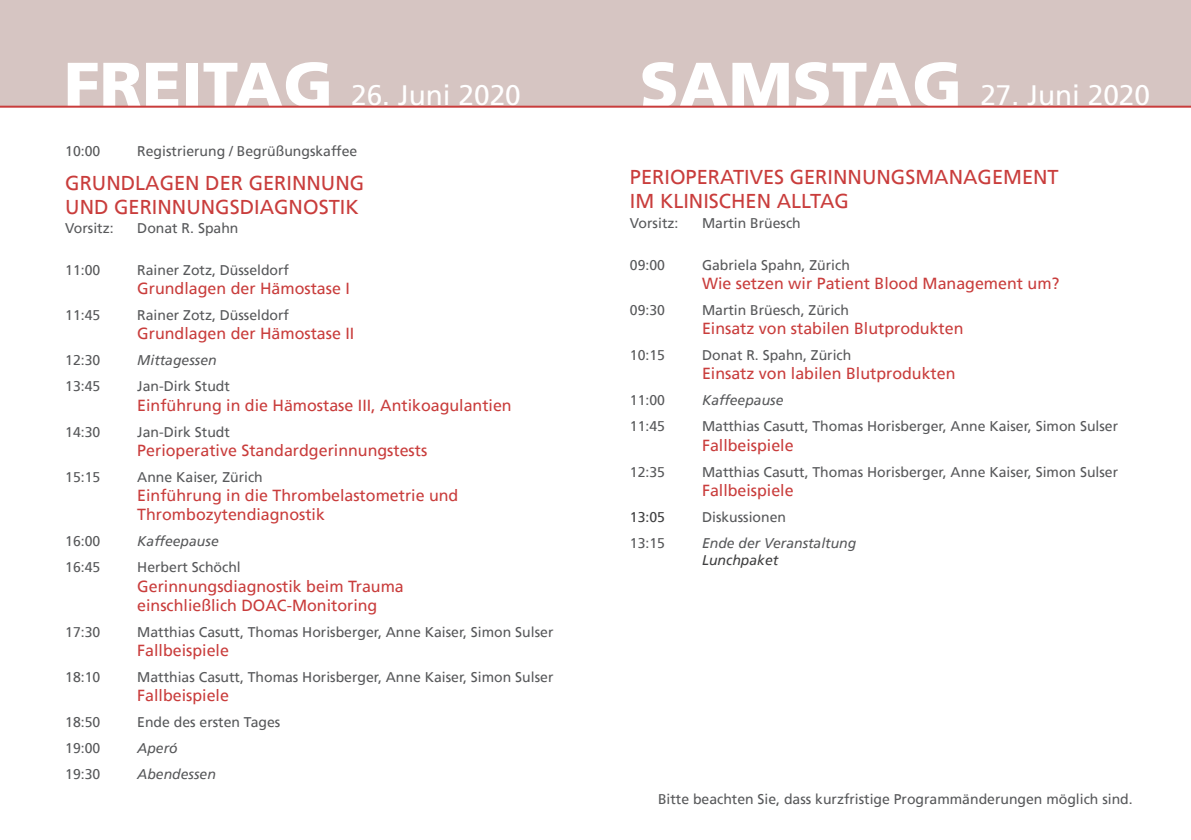
<style>
.page{position:relative;width:1191px;height:840px;background:#fff}
.page>*{position:absolute;margin:0;border:0;box-sizing:border-box;transform-origin:0 0}
.t1{font:900 64px "Frutiger";color:#fff}
.t2{font:28px "Frutiger";color:#fff}
.t3{font:20px "Frutiger";color:#c93d3c}
.t4{font:16px "Frutiger";color:#c93d3c}
.t5{font:14px "Frutiger";color:#57585a}
.t6{font:italic 14px "Frutiger";color:#57585a}
.t7{font:italic 14px "Frutiger";color:#3e3e3f}
.t8{font:14px "Frutiger";color:#3e3e3f}
</style>
<div class="page">
<div style="left:0;top:0;width:1191px;height:107px;background:#d6c5c2"></div>
<hr style="left:0;top:106px;width:1191px;height:2px;background:#c93d3c">
<p class="t1" style="left:64px;top:46px;width:271px">FREITAG</p>
<p class="t2" style="left:351px;top:79px;width:171px">26. Juni 2020</p>
<p class="t5" style="left:65px;top:142px;width:37px">10:00</p>
<p class="t5" style="left:137px;top:142px;width:221px">Registrierung / Begrüßungskaffee</p>
<p class="t3" style="left:65px;top:171px;width:300px">GRUNDLAGEN DER GERINNUNG</p>
<p class="t3" style="left:65px;top:195px;width:295px">UND GERINNUNGSDIAGNOSTIK</p>
<p class="t5" style="left:65px;top:219px;width:50px">Vorsitz:</p>
<p class="t5" style="left:137px;top:219px;width:103px">Donat R. Spahn</p>
<p class="t5" style="left:65px;top:261px;width:37px">11:00</p>
<p class="t5" style="left:137px;top:261px;width:153px">Rainer Zotz, Düsseldorf</p>
<p class="t4" style="left:137px;top:279px;width:214px">Grundlagen der Hämostase I</p>
<p class="t5" style="left:65px;top:307px;width:37px">11:45</p>
<p class="t5" style="left:137px;top:307px;width:153px">Rainer Zotz, Düsseldorf</p>
<p class="t4" style="left:137px;top:324px;width:218px">Grundlagen der Hämostase II</p>
<p class="t5" style="left:65px;top:352px;width:37px">12:30</p>
<p class="t6" style="left:137px;top:352px;width:81px">Mittagessen</p>
<p class="t5" style="left:65px;top:378px;width:37px">13:45</p>
<p class="t5" style="left:137px;top:378px;width:94px">Jan-Dirk Studt</p>
<p class="t4" style="left:137px;top:395px;width:376px">Einführung in die Hämostase III, Antikoagulantien</p>
<p class="t5" style="left:65px;top:423px;width:37px">14:30</p>
<p class="t5" style="left:137px;top:423px;width:94px">Jan-Dirk Studt</p>
<p class="t4" style="left:137px;top:440px;width:291px">Perioperative Standardgerinnungstests</p>
<p class="t5" style="left:65px;top:468px;width:37px">15:15</p>
<p class="t5" style="left:137px;top:468px;width:127px">Anne Kaiser, Zürich</p>
<p class="t4" style="left:137px;top:486px;width:322px">Einführung in die Thrombelastometrie und</p>
<p class="t4" style="left:137px;top:505px;width:189px">Thrombozytendiagnostik</p>
<p class="t5" style="left:65px;top:533px;width:37px">16:00</p>
<p class="t6" style="left:137px;top:533px;width:83px">Kaffeepause</p>
<p class="t5" style="left:65px;top:559px;width:37px">16:45</p>
<p class="t5" style="left:137px;top:559px;width:105px">Herbert Schöchl</p>
<p class="t4" style="left:137px;top:576px;width:268px">Gerinnungsdiagnostik beim Trauma</p>
<p class="t4" style="left:137px;top:595px;width:241px">einschließlich DOAC-Monitoring</p>
<p class="t5" style="left:65px;top:623px;width:37px">17:30</p>
<p class="t5" style="left:137px;top:623px;width:417px">Matthias Casutt, Thomas Horisberger, Anne Kaiser, Simon Sulser</p>
<p class="t4" style="left:137px;top:640px;width:93px">Fallbeispiele</p>
<p class="t5" style="left:65px;top:668px;width:37px">18:10</p>
<p class="t5" style="left:137px;top:668px;width:417px">Matthias Casutt, Thomas Horisberger, Anne Kaiser, Simon Sulser</p>
<p class="t4" style="left:137px;top:686px;width:93px">Fallbeispiele</p>
<p class="t5" style="left:65px;top:713px;width:37px">18:50</p>
<p class="t5" style="left:137px;top:713px;width:144px">Ende des ersten Tages</p>
<p class="t5" style="left:65px;top:739px;width:37px">19:00</p>
<p class="t6" style="left:137px;top:740px;width:42px">Aperó</p>
<p class="t5" style="left:65px;top:765px;width:37px">19:30</p>
<p class="t6" style="left:137px;top:766px;width:80px">Abendessen</p>
<p class="t1" style="left:639px;top:46px;width:324px">SAMSTAG</p>
<p class="t2" style="left:980px;top:79px;width:171px">27. Juni 2020</p>
<p class="t3" style="left:630px;top:165px;width:430px">PERIOPERATIVES GERINNUNGSMANAGEMENT</p>
<p class="t3" style="left:630px;top:189px;width:220px">IM KLINISCHEN ALLTAG</p>
<p class="t5" style="left:630px;top:214px;width:50px">Vorsitz:</p>
<p class="t5" style="left:702px;top:214px;width:100px">Martin Brüesch</p>
<p class="t5" style="left:630px;top:256px;width:37px">09:00</p>
<p class="t5" style="left:702px;top:256px;width:149px">Gabriela Spahn, Zürich</p>
<p class="t4" style="left:702px;top:274px;width:359px">Wie setzen wir Patient Blood Management um?</p>
<p class="t5" style="left:630px;top:301px;width:37px">09:30</p>
<p class="t5" style="left:702px;top:301px;width:149px">Martin Brüesch, Zürich</p>
<p class="t4" style="left:702px;top:319px;width:263px">Einsatz von stabilen Blutprodukten</p>
<p class="t5" style="left:630px;top:347px;width:37px">10:15</p>
<p class="t5" style="left:702px;top:347px;width:151px">Donat R. Spahn, Zürich</p>
<p class="t4" style="left:702px;top:364px;width:255px">Einsatz von labilen Blutprodukten</p>
<p class="t5" style="left:630px;top:392px;width:37px">11:00</p>
<p class="t6" style="left:702px;top:392px;width:83px">Kaffeepause</p>
<p class="t5" style="left:630px;top:418px;width:37px">11:45</p>
<p class="t5" style="left:702px;top:418px;width:417px">Matthias Casutt, Thomas Horisberger, Anne Kaiser, Simon Sulser</p>
<p class="t4" style="left:702px;top:435px;width:93px">Fallbeispiele</p>
<p class="t5" style="left:630px;top:463px;width:37px">12:35</p>
<p class="t5" style="left:702px;top:463px;width:417px">Matthias Casutt, Thomas Horisberger, Anne Kaiser, Simon Sulser</p>
<p class="t4" style="left:702px;top:480px;width:93px">Fallbeispiele</p>
<p class="t8" style="left:630px;top:508px;width:37px">13:05</p>
<p class="t5" style="left:702px;top:508px;width:86px">Diskussionen</p>
<p class="t5" style="left:630px;top:534px;width:37px">13:15</p>
<p class="t6" style="left:702px;top:534px;width:156px">Ende der Veranstaltung</p>
<p class="t7" style="left:702px;top:551px;width:78px">Lunchpaket</p>
<p class="t5" style="left:658px;top:790px;width:476px">Bitte beachten Sie, dass kurzfristige Programmänderungen möglich sind.</p>
</div>
